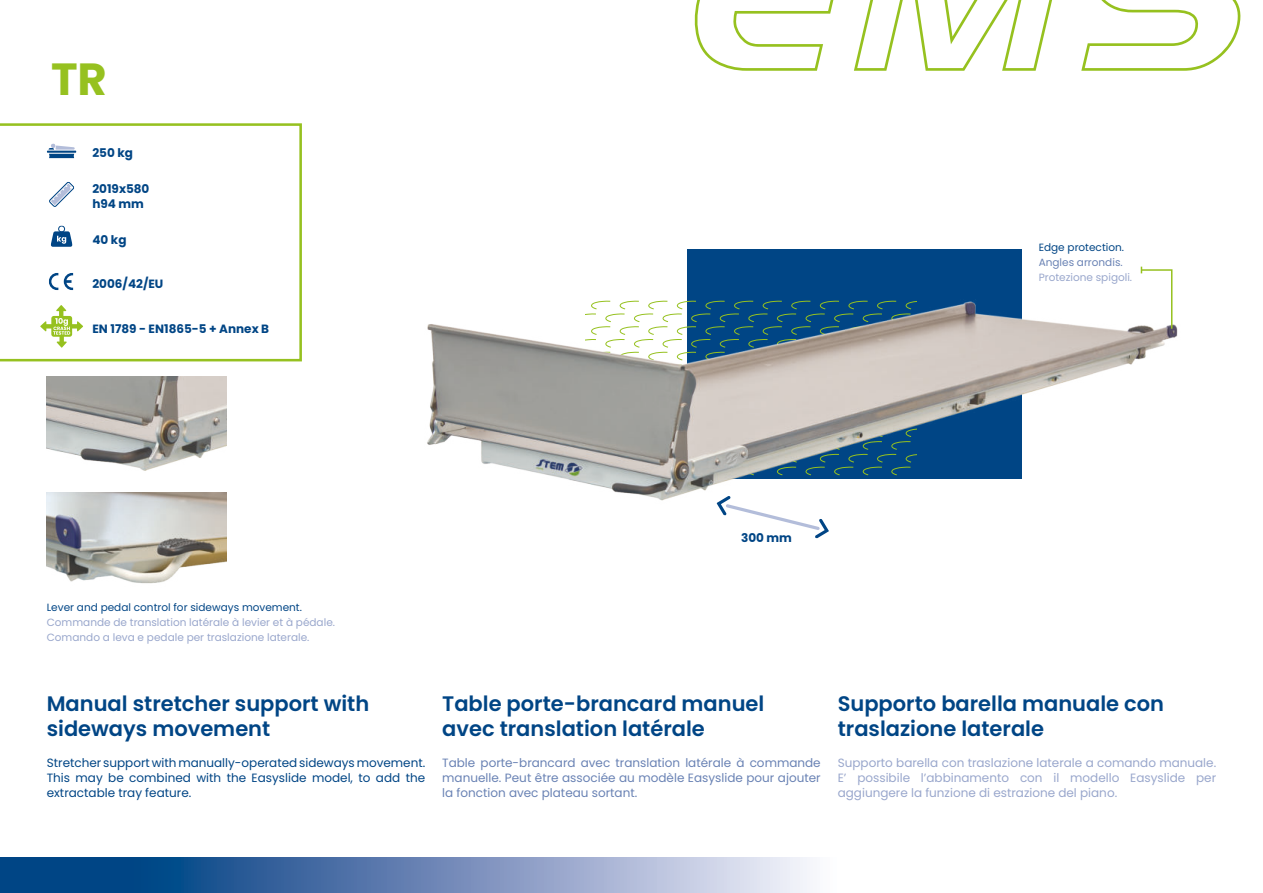
<style>
.page{position:relative;width:1263px;height:893px;background:#fff}
.page>*{position:absolute;margin:0;border:0;box-sizing:border-box;transform-origin:0 0}
.t1{font:700 45px "Poppins";color:#96c120}
.t2{font:600 21px/25.2px "Poppins";color:#004585}
.t3{font:12px/15px "Poppins";color:#99a7cc;text-align:justify}
.t4{font:12px/15px "Poppins";color:#6982b4;text-align:justify}
.t5{font:12px/15px "Poppins";color:#004585;text-align:justify}
.t6{font:700 12px/15px "Poppins";color:#004585}
.t7{font:10.5px/15px "Poppins";color:#99a7cc}
.t8{font:10.5px "Poppins";color:#004585}
.t9{font:10.5px "Poppins";color:#6982b4}
</style>
<div class="page">
<svg style="left:0;top:858px;width:810px;height:35px;background:#6587b4"></svg>
<svg style="left:694px;top:0;width:358px;height:71px"></svg>
<svg style="left:1081px;top:0;width:160px;height:71px"></svg>
<svg style="left:0;top:123px;width:302px;height:238px"></svg>
<div style="left:687px;top:249px;width:334px;height:230px;background:#004585"></div>
<img style="left:427px;top:288px;width:751px;height:213px">
<img style="left:47px;top:376px;width:180px;height:95px">
<img style="left:47px;top:492px;width:180px;height:92px">
<svg style="left:49px;top:182px;width:25px;height:25px"></svg>
<hr style="left:47px;top:151px;width:29px;height:2px;background:#004585">
<svg style="left:49px;top:143px;width:26px;height:15px"></svg>
<svg style="left:51px;top:225px;width:22px;height:22px"></svg>
<svg style="left:1140px;top:267px;width:33px;height:63px"></svg>
<svg style="left:716px;top:496px;width:113px;height:42px"></svg>
<svg style="left:49px;top:273px;width:9px;height:17px"></svg>
<svg style="left:64px;top:273px;width:9px;height:17px"></svg>
<svg style="left:40px;top:305px;width:43px;height:43px"></svg>
<h1 class="t1" style="left:51px;top:57px;width:57px">TR</h1>
<p class="t6" style="left:92px;top:145px;width:42px">250 kg</p>
<p class="t6" style="left:92px;top:182px;width:59px">2019x580 h94 mm</p>
<p class="t6" style="left:92px;top:233px;width:36px">40 kg</p>
<p class="t6" style="left:92px;top:276px;width:72px">2006/42/EU</p>
<p class="t6" style="left:92px;top:321px;width:178px">EN 1789 - EN1865-5 + Annex B</p>
<p class="t8" style="left:47px;top:601px;width:257px">Lever and pedal control for sideways movement.</p>
<p class="t7" style="left:47px;top:615px;width:290px">Commande de translation latérale à levier et à pédale.<br>Comando a leva e pedale per traslazione laterale.</p>
<p class="t6" style="left:741px;top:531px;width:52px">300 mm</p>
<p class="t8" style="left:1039px;top:241px;width:87px">Edge protection.</p>
<p class="t9" style="left:1039px;top:256px;width:86px">Angles arrondis.</p>
<p class="t7" style="left:1039px;top:270px;width:95px">Protezione spigoli.</p>
<h2 class="t2" style="left:47px;top:693px;width:324px">Manual stretcher support with sideways movement</h2>
<h2 class="t2" style="left:442px;top:693px;width:324px">Table porte-brancard manuel avec translation latérale</h2>
<h2 class="t2" style="left:838px;top:693px;width:328px">Supporto barella manuale con traslazione laterale</h2>
<p class="t5" style="left:47px;top:756px;width:380px">Stretcher support with manually-operated sideways movement.<br>This may be combined with the Easyslide model, to add the extractable tray feature.</p>
<p class="t4" style="left:442px;top:756px;width:380px">Table porte-brancard avec translation latérale à commande manuelle. Peut être associée au modèle Easyslide pour ajouter la fonction avec plateau sortant.</p>
<p class="t3" style="left:838px;top:756px;width:380px">Supporto barella con traslazione laterale a comando manuale.<br>E’ possibile l’abbinamento con il modello Easyslide per aggiungere la funzione di estrazione del piano.</p>
</div>
